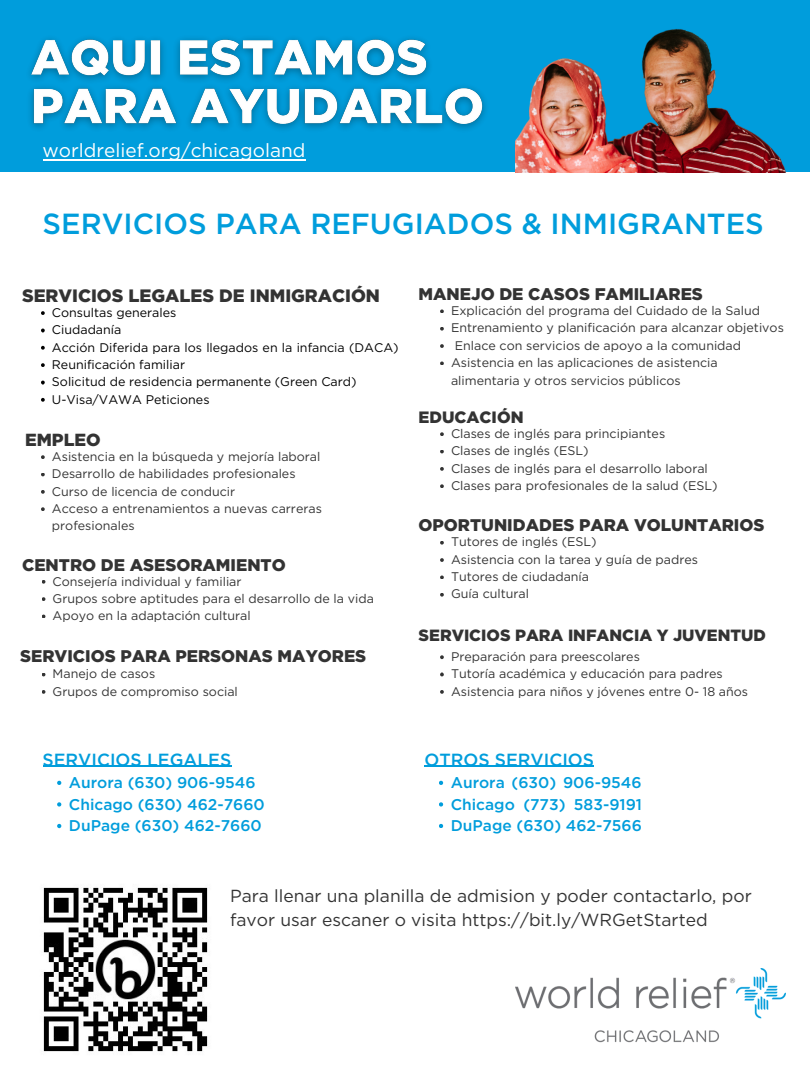
<style>
.page{position:relative;width:810px;height:1080px;background:#fff}
.page>*{position:absolute;margin:0;border:0;box-sizing:border-box;transform-origin:0 0}
.t1{font:500 29.06px "Gotham";color:#009ddc}
.t2{font:19px "Gotham HTF";color:#fff}
.t3{font:900 17.94px "Gotham";color:#333}
.t4{font:500 17.56px "Gotham";color:#009ddc}
.t5{font:900 17.5px "Gotham";color:#333}
.t6{font:17.44px/23.9px "Gotham HTF";color:#333}
.t7{font:900 16.88px "Gotham";color:#333}
.t8{font:900 16.44px "Gotham";color:#333}
.t9{font:900 16.25px "Gotham";color:#333}
.t10{font:500 15.5px/21.1px "Gotham";color:#009ddc}
.t11{font:12.5px/17.4px "Gotham HTF";color:#333}
.t12{font:12.5px/17.4px "Gotham HTF";color:#000}
</style>
<div class="page">
<div style="left:0;top:0;width:810px;height:172px;background:#009ddc"></div>
<img style="left:516px;top:969px;width:270px;height:74px">
<img style="left:516px;top:29px;width:270px;height:143px">
<img style="left:43px;top:887px;width:165px;height:165px">
<hr style="left:43px;top:766px;width:189px;height:1px;background:#009ddc">
<svg style="left:57px;top:781px;width:4px;height:4px"></svg>
<svg style="left:57px;top:802px;width:4px;height:5px"></svg>
<svg style="left:57px;top:824px;width:4px;height:4px"></svg>
<img style="left:30px;top:38px;width:456px;height:91px">
<svg style="left:41px;top:455px;width:4px;height:4px"></svg>
<svg style="left:41px;top:473px;width:4px;height:3px"></svg>
<svg style="left:41px;top:490px;width:4px;height:4px"></svg>
<svg style="left:41px;top:507px;width:4px;height:4px"></svg>
<svg style="left:41px;top:311px;width:4px;height:4px"></svg>
<svg style="left:41px;top:329px;width:4px;height:3px"></svg>
<svg style="left:41px;top:346px;width:4px;height:4px"></svg>
<svg style="left:41px;top:363px;width:4px;height:4px"></svg>
<svg style="left:41px;top:381px;width:4px;height:3px"></svg>
<svg style="left:41px;top:398px;width:4px;height:4px"></svg>
<svg style="left:42px;top:580px;width:3px;height:4px"></svg>
<svg style="left:42px;top:597px;width:3px;height:4px"></svg>
<svg style="left:42px;top:690px;width:3px;height:4px"></svg>
<hr style="left:43px;top:159px;width:263px;height:2px;background:#fff">
<hr style="left:424px;top:766px;width:170px;height:1px;background:#009ddc">
<svg style="left:439px;top:781px;width:4px;height:4px"></svg>
<svg style="left:439px;top:802px;width:4px;height:4px"></svg>
<svg style="left:439px;top:824px;width:4px;height:4px"></svg>
<svg style="left:440px;top:309px;width:4px;height:4px"></svg>
<svg style="left:440px;top:327px;width:4px;height:4px"></svg>
<svg style="left:440px;top:344px;width:4px;height:4px"></svg>
<svg style="left:440px;top:362px;width:4px;height:3px"></svg>
<svg style="left:440px;top:432px;width:4px;height:4px"></svg>
<svg style="left:440px;top:450px;width:4px;height:3px"></svg>
<svg style="left:440px;top:467px;width:4px;height:4px"></svg>
<svg style="left:440px;top:484px;width:4px;height:4px"></svg>
<svg style="left:440px;top:541px;width:4px;height:4px"></svg>
<svg style="left:440px;top:558px;width:4px;height:4px"></svg>
<svg style="left:440px;top:576px;width:4px;height:3px"></svg>
<svg style="left:440px;top:593px;width:4px;height:4px"></svg>
<svg style="left:440px;top:655px;width:4px;height:4px"></svg>
<svg style="left:440px;top:673px;width:4px;height:3px"></svg>
<svg style="left:440px;top:690px;width:4px;height:4px"></svg>
<p class="t2" style="left:43px;top:140px;width:264px">worldrelief.org/chicagoland</p>
<p class="t1" style="left:43px;top:211px;width:723px">SERVICIOS PARA REFUGIADOS &amp; INMIGRANTES</p>
<p class="t3" style="left:22px;top:287px;width:359px">SERVICIOS LEGALES DE INMIGRACIÓN</p>
<p class="t12" style="left:52px;top:304px;width:126px">Consultas generales</p>
<p class="t12" style="left:52px;top:321px;width:71px">Ciudadanía</p>
<p class="t12" style="left:52px;top:338px;width:348px">Acción Diferida para los llegados en la infancia (DACA)<br>Reunificación familiar</p>
<p class="t12" style="left:52px;top:373px;width:306px">Solicitud de residencia permanente (Green Card)</p>
<p class="t12" style="left:52px;top:390px;width:159px">U-Visa/VAWA Peticiones</p>
<p class="t5" style="left:25px;top:432px;width:77px">EMPLEO</p>
<p class="t11" style="left:52px;top:448px;width:270px">Asistencia en la búsqueda y mejoría laboral<br>Desarrollo de habilidades profesionales<br>Curso de licencia de conducir</p>
<p class="t11" style="left:52px;top:500px;width:272px">Acceso a entrenamientos a nuevas carreras profesionales</p>
<p class="t7" style="left:22px;top:557px;width:265px">CENTRO DE ASESORAMIENTO</p>
<p class="t11" style="left:53px;top:572px;width:190px">Consejería individual y familiar</p>
<p class="t11" style="left:53px;top:590px;width:323px">Grupos sobre aptitudes para el desarrollo de la vida<br>Apoyo en la adaptación cultural</p>
<p class="t7" style="left:20px;top:648px;width:348px">SERVICIOS PARA PERSONAS MAYORES</p>
<p class="t11" style="left:53px;top:665px;width:104px">Manejo de casos</p>
<p class="t11" style="left:53px;top:682px;width:187px">Grupos de compromiso social</p>
<p class="t7" style="left:419px;top:287px;width:286px">MANEJO DE CASOS FAMILIARES</p>
<p class="t11" style="left:451px;top:302px;width:334px">Explicación del programa del Cuidado de la Salud Entrenamiento y planificación para alcanzar objetivos Enlace con servicios de apoyo a la comunidad Asistencia en las aplicaciones de asistencia alimentaria y otros servicios públicos</p>
<p class="t8" style="left:419px;top:410px;width:107px">EDUCACIÓN</p>
<p class="t11" style="left:451px;top:425px;width:216px">Clases de inglés para principiantes</p>
<p class="t11" style="left:451px;top:442px;width:139px">Clases de inglés (ESL)</p>
<p class="t11" style="left:451px;top:459px;width:268px">Clases de inglés para el desarrollo laboral<br>Clases para profesionales de la salud (ESL)</p>
<p class="t7" style="left:419px;top:518px;width:347px">OPORTUNIDADES PARA VOLUNTARIOS</p>
<p class="t11" style="left:451px;top:533px;width:147px">Tutores de inglés (ESL)</p>
<p class="t11" style="left:451px;top:551px;width:248px">Asistencia con la tarea y guía de padres<br>Tutores de ciudadanía</p>
<p class="t11" style="left:451px;top:585px;width:80px">Guía cultural</p>
<p class="t9" style="left:419px;top:628px;width:349px">SERVICIOS PARA INFANCIA Y JUVENTUD</p>
<p class="t11" style="left:451px;top:648px;width:190px">Preparación para preescolares</p>
<p class="t11" style="left:451px;top:665px;width:299px">Tutoría académica y educación para padres<br>Asistencia para niños y jóvenes entre 0- 18 años</p>
<p class="t4" style="left:43px;top:752px;width:190px">SERVICIOS LEGALES</p>
<p class="t4" style="left:424px;top:752px;width:171px">OTROS SERVICIOS</p>
<p class="t10" style="left:69px;top:773px;width:197px">Aurora (630) 906-9546<br>Chicago (630) 462-7660<br>DuPage (630) 462-7660</p>
<p class="t10" style="left:451px;top:773px;width:193px;text-align:justify">Aurora (630) 906-9546<br>Chicago (773) 583-9191<br>DuPage (630) 462-7566</p>
<p class="t6" style="left:230px;top:884px;width:523px">Para llenar una planilla de admision y poder contactarlo, por favor usar escaner o visita https://bit.ly/WRGetStarted</p>
</div>
